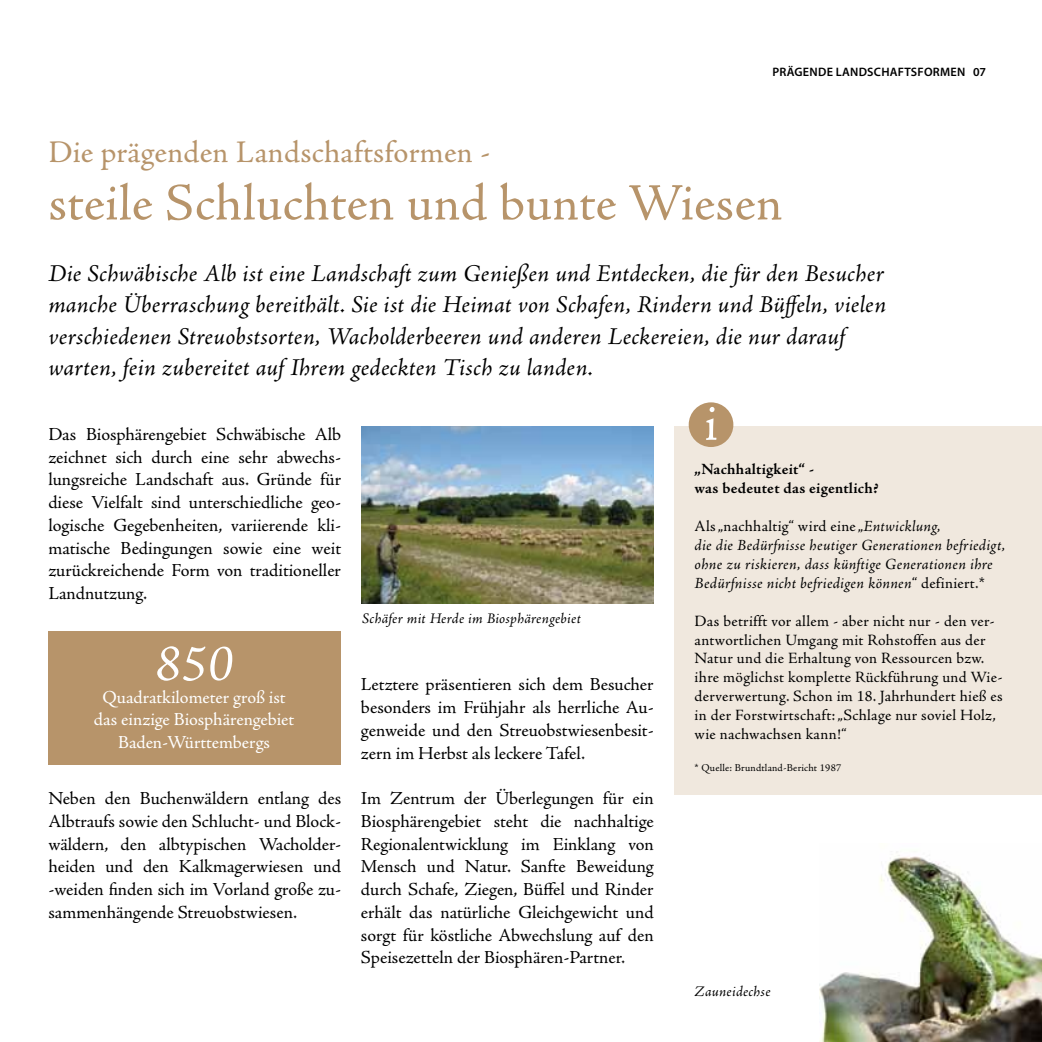
<style>
.page{position:relative;width:1042px;height:1042px;background:#fff}
.page>*{position:absolute;margin:0;border:0;box-sizing:border-box;transform-origin:0 0}
.t1{font:52.5px "Adobe Jenson Pro";letter-spacing:.005em;color:#b7946a}
.t2{font:italic 52.5px "Adobe Jenson Pro";color:#fff}
.t3{font:52.5px "Adobe Jenson Pro";color:#fff}
.t4{font:31.5px "Adobe Jenson Pro";letter-spacing:.01em;color:#b7946a}
.t5{font:italic 24.5px/31.5px "Adobe Jenson Pro";letter-spacing:.005em;color:#000}
.t6{font:18.38px/22.8px "Adobe Jenson Pro";color:#000;text-align:justify}
.t7{font:18.38px/22.8px "Adobe Jenson Pro";color:#fff;text-align:center}
.t8{font:15.75px/18.9px "Adobe Jenson Pro";letter-spacing:.015em;color:#000}
.t9{font:italic 15.75px/18.9px "Adobe Jenson Pro";letter-spacing:.015em;color:#000}
.t10{font:700 15.75px/18.9px "Adobe Jenson Pro";letter-spacing:.015em;color:#000}
.t11{font:italic 14.88px "Adobe Jenson Pro";letter-spacing:.015em;color:#000}
.t12{font:600 12.25px "Myriad Pro";letter-spacing:.02em;color:#000}
.t13{font:10.5px "Adobe Jenson Pro";letter-spacing:.02em;color:#000}
.s1{font-style:normal}
</style>
<div class="page">
<div style="left:48px;top:630px;width:293px;height:134px;background:#b7946a"></div>
<div style="left:675px;top:427px;width:367px;height:368px;background:#f0e8de"></div>
<div style="left:689px;top:402px;width:44px;height:45px;background:#b7946a;border-radius:50%"></div>
<img style="left:362px;top:427px;width:292px;height:177px">
<img style="left:820px;top:851px;width:222px;height:191px">
<p class="t12" style="left:772px;top:64px;width:215px">PRÄGENDE LANDSCHAFTSFORMEN 07</p>
<h2 class="t4" style="left:48px;top:134px;width:444px">Die prägenden Landschaftsformen -</h2>
<h1 class="t1" style="left:48px;top:173px;width:736px">steile Schluchten und bunte Wiesen</h1>
<p class="t5" style="left:48px;top:259px;width:839px">Die Schwäbische Alb ist eine Landschaft zum Genießen und Entdecken, die für den Besucher manche Überraschung bereithält. Sie ist die Heimat von Schafen, Rindern und Büffeln, vielen verschiedenen Streuobstsorten, Wacholderbeeren und anderen Leckereien, die nur darauf warten, fein zubereitet auf Ihrem gedeckten Tisch zu landen.</p>
<p class="t6" style="left:48px;top:423px;width:294px">Das Biosphärengebiet Schwäbische Alb zeichnet sich durch eine sehr abwechs&shy;lungsreiche Landschaft aus. Gründe für diese Vielfalt sind unterschiedliche geo&shy;logische Gegebenheiten, variierende kli&shy;matische Bedingungen sowie eine weit zurückreichende Form von traditioneller Landnutzung.</p>
<h1 class="t2" style="left:155px;top:634px;width:79px">850</h1>
<p class="t7" style="left:94px;top:686px;width:202px">Quadratkilometer groß ist das einzige Biosphärengebiet<br>Baden-Württembergs</p>
<p class="t6" style="left:48px;top:787px;width:294px">Neben den Buchenwäldern entlang des Albtraufs sowie den Schlucht- und Block&shy;wäldern, den albtypischen Wacholder&shy;heiden und den Kalkmagerwiesen und -weiden finden sich im Vorland große zu&shy;sammenhängende Streuobstwiesen.</p>
<p class="t11" style="left:362px;top:609px;width:220px">Schäfer mit Herde im Biosphärengebiet</p>
<p class="t6" style="left:361px;top:673px;width:294px">Letztere präsentieren sich dem Besucher besonders im Frühjahr als herrliche Au&shy;genweide und den Streuobstwiesenbesit&shy;zern im Herbst als leckere Tafel.</p>
<p class="t6" style="left:361px;top:787px;width:294px">Im Zentrum der Überlegungen für ein Biosphärengebiet steht die nachhaltige Regionalentwicklung im Einklang von Mensch und Natur. Sanfte Beweidung durch Schafe, Ziegen, Büffel und Rinder erhält das natürliche Gleichgewicht und sorgt für köstliche Abwechslung auf den Speisezetteln der Biosphären-Partner.</p>
<h1 class="t3" style="left:704px;top:393px;width:14px">i</h1>
<p class="t10" style="left:694px;top:460px;width:185px">„Nachhaltigkeit“ -<br>was bedeutet das eigentlich?</p>
<p class="t9" style="left:694px;top:518px;width:312px"><span class="s1">Als „nachhaltig“ wird eine „</span>Entwicklung,<br>die die Bedürfnisse heutiger Generationen befriedigt, ohne zu riskieren, dass künftige Generationen ihre Bedürfnisse nicht befriedigen können<span class="s1">“ definiert.*</span></p>
<p class="t8" style="left:694px;top:611px;width:309px">Das betrifft vor allem - aber nicht nur - den ver&shy;antwortlichen Umgang mit Rohstoffen aus der Natur und die Erhaltung von Ressourcen bzw. ihre möglichst komplette Rückführung und Wie&shy;derverwertung. Schon im 18. Jahrhundert hieß es in der Forstwirtschaft: „Schlage nur soviel Holz, wie nachwachsen kann!“</p>
<p class="t13" style="left:694px;top:761px;width:148px">* Quelle: Brundtland-Bericht 1987</p>
<p class="t11" style="left:694px;top:983px;width:77px">Zauneidechse</p>
</div>
